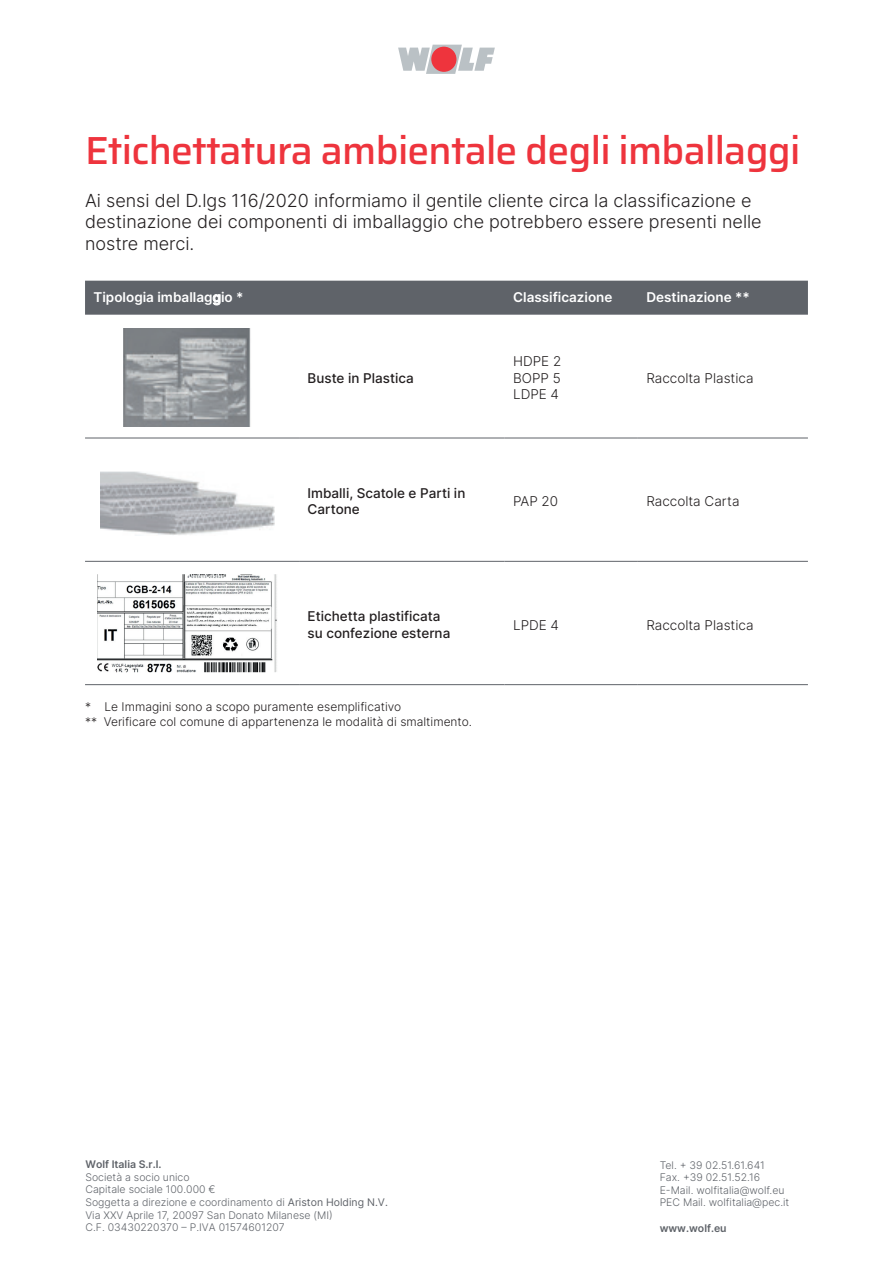
<style>
.page{position:relative;width:893px;height:1263px;background:#fff}
.page>*{position:absolute;margin:0;border:0;box-sizing:border-box;transform-origin:0 0}
.t1{font:500 39.15px "Saira";letter-spacing:-.02em;color:#ee343d}
.t2{font:300 18px/21.6px "Inter";color:#231f20}
.t3{font:500 13.5px/16.2px "Inter";color:#231f20}
.t4{font:300 13.5px/16.2px "Inter";color:#231f20;text-align:justify}
.t5{font:600 13.5px "Inter";color:#fff}
.t6{font:300 12px/14.4px "Inter";color:#231f20}
.t7{font:300 10.5px/12.6px "Inter";color:#5f6369}
.t8{font:600 10.5px "Inter";color:#5f6369}
.s1{font-weight:400}
</style>
<div class="page">
<svg style="left:398px;top:45px;width:97px;height:29px"></svg>
<div style="left:431px;top:47px;width:25px;height:25px;background:#ee343d;border-radius:50%"></div>
<div style="left:85px;top:281px;width:723px;height:34px;background:#5f6369"></div>
<hr style="left:85px;top:438px;width:214px;height:1px;background:#5f6369">
<hr style="left:299px;top:438px;width:206px;height:1px;background:#5f6369">
<hr style="left:505px;top:438px;width:133px;height:1px;background:#5f6369">
<hr style="left:638px;top:438px;width:170px;height:1px;background:#5f6369">
<hr style="left:85px;top:561px;width:214px;height:1px;background:#5f6369">
<hr style="left:299px;top:561px;width:206px;height:1px;background:#5f6369">
<hr style="left:505px;top:561px;width:133px;height:1px;background:#5f6369">
<hr style="left:638px;top:561px;width:170px;height:1px;background:#5f6369">
<hr style="left:85px;top:684px;width:214px;height:1px;background:#5f6369">
<hr style="left:299px;top:684px;width:206px;height:1px;background:#5f6369">
<hr style="left:505px;top:684px;width:133px;height:1px;background:#5f6369">
<hr style="left:638px;top:684px;width:170px;height:1px;background:#5f6369">
<img style="left:124px;top:328px;width:127px;height:99px">
<img style="left:100px;top:471px;width:175px;height:64px">
<img style="left:97px;top:574px;width:180px;height:99px">
<h1 class="t1" style="left:85px;top:118px;width:717px">Etichettatura ambientale degli imballaggi</h1>
<h2 class="t2" style="left:85px;top:189px;width:678px">Ai sensi del D.lgs 116/2020 informiamo il gentile cliente circa la classificazione e destinazione dei componenti di imballaggio che potrebbero essere presenti nelle nostre merci.</h2>
<p class="t5" style="left:94px;top:287px;width:151px">Tipologia imballaggio *</p>
<p class="t5" style="left:513px;top:287px;width:101px">Classificazione</p>
<p class="t5" style="left:646px;top:287px;width:105px">Destinazione **</p>
<p class="t3" style="left:308px;top:369px;width:108px">Buste in Plastica</p>
<p class="t4" style="left:513px;top:353px;width:50px">HDPE 2<br>BOPP 5<br>LDPE 4</p>
<p class="t4" style="left:646px;top:369px;width:109px">Raccolta Plastica</p>
<p class="t3" style="left:308px;top:485px;width:159px">Imballi, Scatole e Parti in<br>Cartone</p>
<p class="t4" style="left:513px;top:493px;width:47px">PAP 20</p>
<p class="t4" style="left:646px;top:493px;width:95px">Raccolta Carta</p>
<p class="t3" style="left:308px;top:608px;width:144px">Etichetta plastificata su confezione esterna</p>
<p class="t4" style="left:513px;top:616px;width:47px">LPDE 4</p>
<p class="t4" style="left:646px;top:616px;width:109px">Raccolta Plastica</p>
<p class="t6" style="left:85px;top:699px;width:389px">* Le Immagini sono a scopo puramente esemplificativo<br>** Verificare col comune di appartenenza le modalità di smaltimento.</p>
<p class="t8" style="left:85px;top:1157px;width:78px">Wolf Italia S.r.l.</p>
<p class="t7" style="left:85px;top:1170px;width:304px">Società a socio unico<br>Capitale sociale 100.000 €<br>Soggetta a direzione e coordinamento di <span class="s1">Ariston Holding N.V.<br></span>Via XXV Aprile 17, 20097 San Donato Milanese (MI)<br>C.F. 03430220370 – P.IVA 01574601207</p>
<p class="t7" style="left:660px;top:1158px;width:131px">Tel. + 39 02.51.61.641<br>Fax. +39 02.51.52.16<br>E-Mail. wolfitalia@wolf.eu<br>PEC Mail. wolfitalia@pec.it</p>
<p class="t8" style="left:660px;top:1220px;width:68px">www.wolf.eu</p>
</div>
